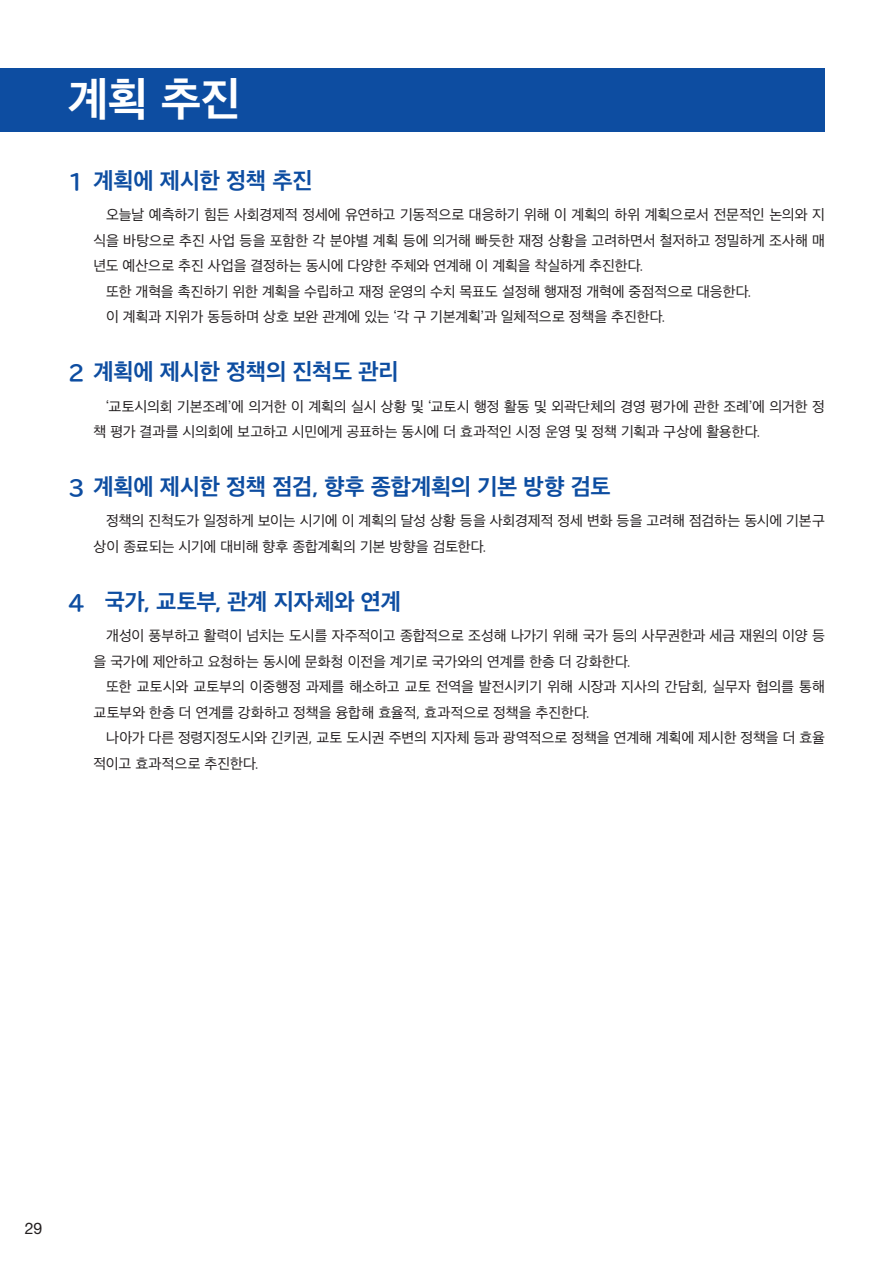
<style>
.page{position:relative;width:893px;height:1263px;background:#fff}
.page>*{position:absolute;margin:0;border:0;box-sizing:border-box;transform-origin:0 0}
.t1{font:700 46.8px "Apple SD Gothic Neo";color:#fff}
.t2{font:700 23.4px "Apple SD Gothic Neo";letter-spacing:-.01em;color:#0d4da1}
.t3{font:15.9px "Helvetica Neue LT Std";color:#231f20}
.t4{font:14.85px/25.5px "Apple SD Gothic Neo";letter-spacing:-.01em;color:#231f20}
.s1{font-family:"TBUDR Go Std";font-size:21.3px}
</style>
<div class="page">
<div style="left:0;top:68px;width:825px;height:64px;background:#0d4da1"></div>
<h1 class="t1" style="left:68px;top:74px;width:174px">계획 추진</h1>
<h2 class="t2" style="left:68px;top:168px;width:246px"><span class="s1">1</span> 계획에 제시한 정책 추진</h2>
<p class="t4" style="left:94px;top:203px;width:733px">　오늘날 예측하기 힘든 사회경제적 정세에 유연하고 기동적으로 대응하기 위해 이 계획의 하위 계획으로서 전문적인 논의와 지 식을 바탕으로 추진 사업 등을 포함한 각 분야별 계획 등에 의거해 빠듯한 재정 상황을 고려하면서 철저하고 정밀하게 조사해 매 년도 예산으로 추진 사업을 결정하는 동시에 다양한 주체와 연계해 이 계획을 착실하게 추진한다.<br>　또한 개혁을 촉진하기 위한 계획을 수립하고 재정 운영의 수치 목표도 설정해 행재정 개혁에 중점적으로 대응한다.<br>　이 계획과 지위가 동등하며 상호 보완 관계에 있는 ‘각 구 기본계획’과 일체적으로 정책을 추진한다.</p>
<h2 class="t2" style="left:68px;top:359px;width:332px"><span class="s1">2</span> 계획에 제시한 정책의 진척도 관리</h2>
<p class="t4" style="left:94px;top:394px;width:733px">　‘교토시의회 기본조례’에 의거한 이 계획의 실시 상황 및 ‘교토시 행정 활동 및 외곽단체의 경영 평가에 관한 조례’에 의거한 정 책 평가 결과를 시의회에 보고하고 시민에게 공표하는 동시에 더 효과적인 시정 운영 및 정책 기획과 구상에 활용한다.</p>
<h2 class="t2" style="left:68px;top:474px;width:544px"><span class="s1">3</span> 계획에 제시한 정책 점검, 향후 종합계획의 기본 방향 검토</h2>
<p class="t4" style="left:94px;top:509px;width:733px">　정책의 진척도가 일정하게 보이는 시기에 이 계획의 달성 상황 등을 사회경제적 정세 변화 등을 고려해 점검하는 동시에 기본구 상이 종료되는 시기에 대비해 향후 종합계획의 기본 방향을 검토한다.</p>
<h2 class="t2" style="left:68px;top:589px;width:335px"><span class="s1">4</span>　국가, 교토부, 관계 지자체와 연계</h2>
<p class="t4" style="left:94px;top:624px;width:733px">　개성이 풍부하고 활력이 넘치는 도시를 자주적이고 종합적으로 조성해 나가기 위해 국가 등의 사무권한과 세금 재원의 이양 등 을 국가에 제안하고 요청하는 동시에 문화청 이전을 계기로 국가와의 연계를 한층 더 강화한다.<br>　또한 교토시와 교토부의 이중행정 과제를 해소하고 교토 전역을 발전시키기 위해 시장과 지사의 간담회, 실무자 협의를 통해 교토부와 한층 더 연계를 강화하고 정책을 융합해 효율적, 효과적으로 정책을 추진한다.<br>　나아가 다른 정령지정도시와 긴키권, 교토 도시권 주변의 지자체 등과 광역적으로 정책을 연계해 계획에 제시한 정책을 더 효율 적이고 효과적으로 추진한다.</p>
<p class="t3" style="left:25px;top:1218px;width:19px">29</p>
</div>
